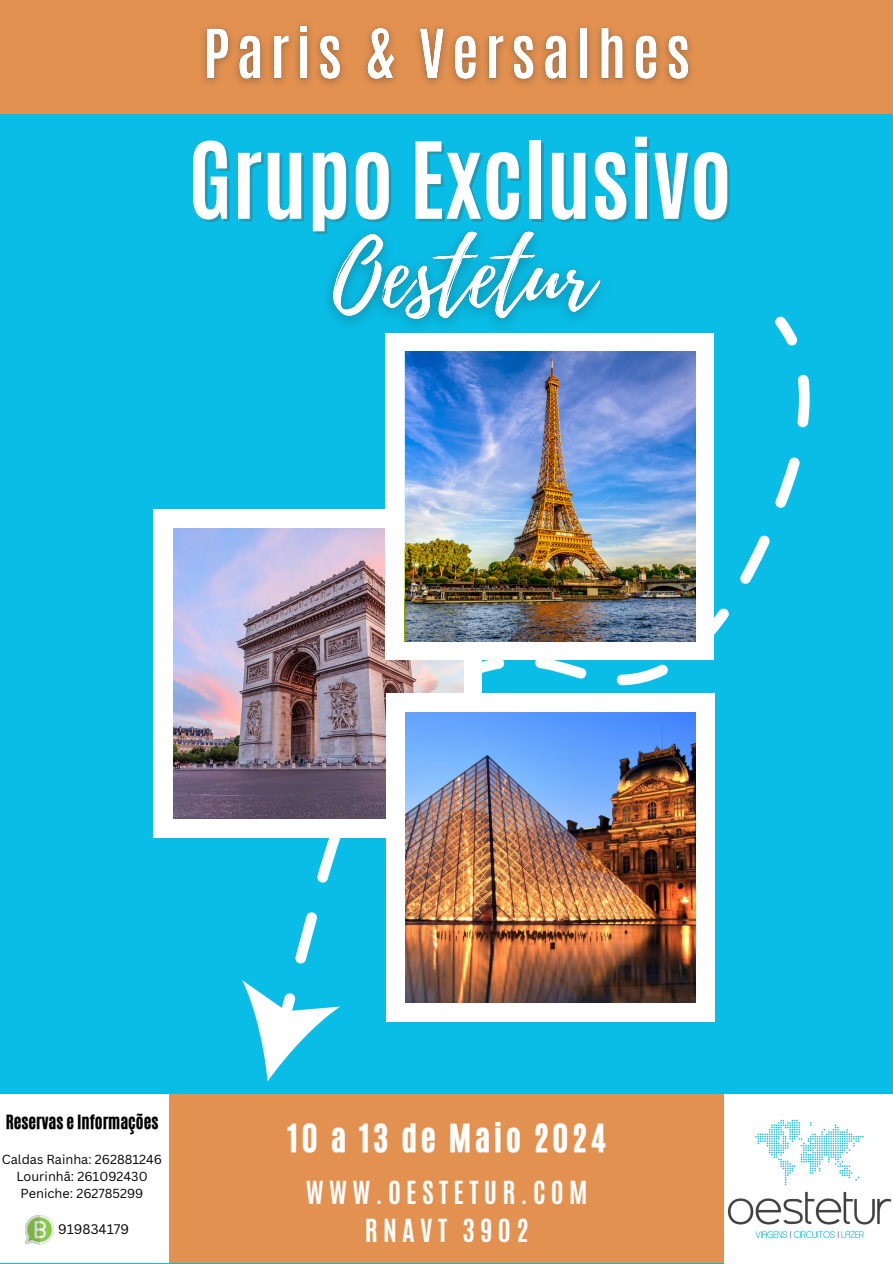
<style>
.page{position:relative;width:893px;height:1264px;background:#fff}
.page>*{position:absolute;margin:0;border:0;box-sizing:border-box;transform-origin:0 0}
.t1{font:700 90px "Antonio";color:#fff}
.t2{font:32.55px "CA Generated";letter-spacing:.105em;color:#fff}
.t3{font:700 26.55px/37.2px "Antonio";letter-spacing:.2em;color:#fff;text-align:center}
.t4{font:16.5px "CA Generated";color:#000}
.t5{font:13.5px "Canva Sans";color:#000}
.t6{font:12.75px "Canva Sans";color:#000}
</style>
<div class="page">
<div style="left:0;top:0;width:892px;height:1263px;background:#0abde6"></div>
<svg style="left:253px;top:316px;width:557px;height:706px"></svg>
<svg style="left:242px;top:954px;width:98px;height:128px"></svg>
<div style="left:154px;top:509px;width:328px;height:328px;background:#fff"></div>
<img style="left:173px;top:528px;width:290px;height:290px">
<div style="left:385px;top:333px;width:328px;height:326px;background:#fff"></div>
<div style="left:386px;top:692px;width:328px;height:329px;background:#fff"></div>
<img style="left:406px;top:712px;width:289px;height:290px">
<div style="left:169px;top:1094px;width:723px;height:169px;background:#e29151"></div>
<div style="left:0;top:1094px;width:168px;height:169px;background:#fff"></div>
<img style="left:724px;top:1094px;width:168px;height:169px">
<div style="left:0;top:0;width:892px;height:114px;background:#e29151"></div>
<svg style="left:25px;top:1215px;width:29px;height:29px"></svg>
<img style="left:314px;top:231px;width:306px;height:116px">
<img style="left:203px;top:25px;width:489px;height:59px">
<img style="left:404px;top:351px;width:290px;height:290px">
<p class="t1" style="left:188px;top:116px;width:545px">Grupo Exclusivo</p>
<p class="t4" style="left:6px;top:1109px;width:154px">Reservas e Informações</p>
<h4 class="t6" style="left:2px;top:1150px;width:162px">Caldas Rainha: 262881246</h4>
<h5 class="t6" style="left:16px;top:1167px;width:133px">Lourinhã: 261092430</h5>
<p class="t6" style="left:21px;top:1184px;width:124px">Peniche: 262785299</p>
<h6 class="t5" style="left:58px;top:1219px;width:73px">919834179</h6>
<p class="t2" style="left:287px;top:1114px;width:319px">10 a 13 de Maio 2024</p>
<p class="t3" style="left:306px;top:1174px;width:283px">WWW.OESTETUR.COM<br>RNAVT 3902</p>
</div>
